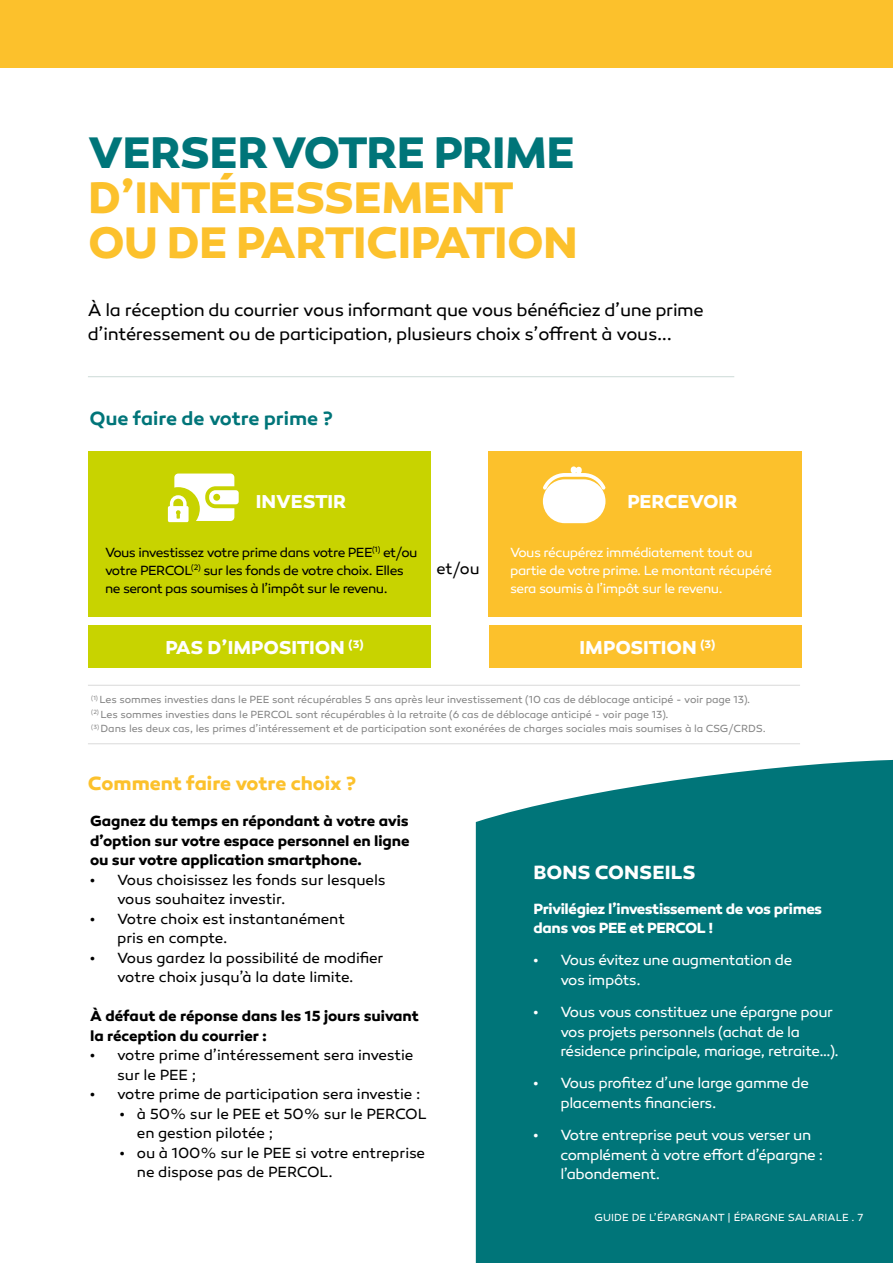
<style>
.page{position:relative;width:893px;height:1263px;background:#fff}
.page>*{position:absolute;margin:0;border:0;box-sizing:border-box;transform-origin:0 0}
.t1{font:700 45px/45px "Canaro";letter-spacing:-.015em;color:#fcc12c}
.t2{font:700 45px "Canaro";letter-spacing:-.015em;color:#007579}
.t3{font:700 19.5px "Canaro";letter-spacing:-.005em;color:#fcc12c}
.t4{font:600 19.5px "Canaro";letter-spacing:-.005em;color:#007579}
.t5{font:700 19.5px "Canaro";letter-spacing:.005em;color:#fff}
.t6{font:700 19.05px "Canaro";letter-spacing:-.005em;color:#fff}
.t7{font:18px/24px "Canaro";letter-spacing:-.02em;color:#000}
.t8{font:16.05px "Canaro";color:#000}
.t9{font:15px/19.5px "Canaro";letter-spacing:-.005em;color:#000}
.t10{font:15px/19.5px "Canaro";letter-spacing:-.025em;color:#fff}
.t11{font:700 15px/19.5px "Canaro";letter-spacing:-.005em;color:#000;text-align:justify}
.t12{font:700 15px/19.5px "Canaro";letter-spacing:-.025em;color:#fff}
.t13{font:13.5px/18px "Canaro";letter-spacing:-.035em;color:#000}
.t14{font:13.5px/18px "Canaro";letter-spacing:-.035em;color:#fff}
.t15{font:10.5px/14.5px "Canaro";letter-spacing:-.005em;color:#878787}
.t16{font:10.5px "Canaro";letter-spacing:.01em;color:#fff}
</style>
<div class="page">
<div style="left:0;top:0;width:893px;height:68px;background:#fcc12c"></div>
<div style="left:488px;top:451px;width:314px;height:166px;background:#fcc12c"></div>
<hr style="left:88px;top:376px;width:646px;height:1px;background:#cddbd7">
<div style="left:489px;top:625px;width:313px;height:43px;background:#fcc12c"></div>
<div style="left:88px;top:625px;width:342px;height:43px;background:#c8d300"></div>
<svg style="left:543px;top:466px;width:63px;height:57px"></svg>
<div style="left:88px;top:451px;width:342px;height:166px;background:#c8d300"></div>
<svg style="left:168px;top:473px;width:71px;height:49px"></svg>
<hr style="left:88px;top:685px;width:712px;height:1px;background:#dadada">
<hr style="left:88px;top:743px;width:712px;height:1px;background:#dadada">
<div style="left:476px;top:759px;width:417px;height:504px;background:#007579"></div>
<h1 class="t2" style="left:88px;top:124px;width:488px">VERSER VOTRE PRIME</h1>
<h1 class="t1" style="left:88px;top:175px;width:491px">D’INTÉRESSEMENT<br>OU DE PARTICIPATION</h1>
<p class="t7" style="left:88px;top:298px;width:617px">À la réception du courrier vous informant que vous bénéficiez d’une prime d’intéressement ou de participation, plusieurs choix s’offrent à vous...</p>
<h2 class="t4" style="left:89px;top:406px;width:245px">Que faire de votre prime ?</h2>
<p class="t6" style="left:256px;top:490px;width:92px">INVESTIR</p>
<p class="t6" style="left:627px;top:490px;width:111px">PERCEVOIR</p>
<p class="t13" style="left:105px;top:543px;width:314px">Vous investissez votre prime dans votre PEE<sup>(1)</sup> et/ou votre PERCOL<sup>(2)</sup> sur les fonds de votre choix. Elles ne seront pas soumises à l’impôt sur le revenu.</p>
<p class="t14" style="left:510px;top:543px;width:264px">Vous récupérez immédiatement tout ou partie de votre prime. Le montant récupéré sera soumis à l’impôt sur le revenu.</p>
<p class="t8" style="left:436px;top:559px;width:45px">et/ou</p>
<p class="t6" style="left:165px;top:636px;width:200px">PAS D’IMPOSITION <sup>(3)</sup></p>
<p class="t6" style="left:580px;top:636px;width:137px">IMPOSITION <sup>(3)</sup></p>
<p class="t15" style="left:91px;top:692px;width:676px"><sup>(1)</sup> Les sommes investies dans le PEE sont récupérables 5 ans après leur investissement (10 cas de déblocage anticipé - voir page 13).<br><sup>(2)</sup> Les sommes investies dans le PERCOL sont récupérables à la retraite (6 cas de déblocage anticipé - voir page 13).<br><sup>(3)</sup> Dans les deux cas, les primes d’intéressement et de participation sont exonérées de charges sociales mais soumises à la CSG/CRDS.</p>
<h2 class="t3" style="left:88px;top:771px;width:270px">Comment faire votre choix ?</h2>
<p class="t11" style="left:90px;top:811px;width:321px">Gagnez du temps en répondant à votre avis d’option sur votre espace personnel en ligne ou sur votre application smartphone.</p>
<p class="t9" style="left:117px;top:870px;width:270px;text-indent:-27px">• Vous choisissez les fonds sur lesquels vous souhaitez investir.</p>
<p class="t9" style="left:117px;top:909px;width:229px;text-indent:-27px">• Votre choix est instantanément pris en compte.</p>
<p class="t9" style="left:90px;top:948px;width:295px;text-align:center">• Vous gardez la possibilité de modifier votre choix jusqu’à la date limite.</p>
<p class="t11" style="left:90px;top:1006px;width:330px">À défaut de réponse dans les 15 jours suivant la réception du courrier :</p>
<p class="t9" style="left:117px;top:1045px;width:298px;text-indent:-27px">• votre prime d’intéressement sera investie sur le PEE ;</p>
<p class="t9" style="left:90px;top:1084px;width:332px">• votre prime de participation sera investie :</p>
<p class="t9" style="left:137px;top:1104px;width:291px;text-indent:-17px">• à 50% sur le PEE et 50% sur le PERCOL en gestion pilotée ;</p>
<p class="t9" style="left:137px;top:1143px;width:290px;text-indent:-17px">• ou à 100% sur le PEE si votre entreprise ne dispose pas de PERCOL.</p>
<h2 class="t5" style="left:533px;top:860px;width:164px">BONS CONSEILS</h2>
<p class="t12" style="left:533px;top:898px;width:290px">Privilégiez l’investissement de vos primes dans vos PEE et PERCOL !</p>
<p class="t10" style="left:560px;top:950px;width:233px;text-indent:-27px">• Vous évitez une augmentation de vos impôts.</p>
<p class="t10" style="left:560px;top:1002px;width:280px;text-indent:-27px">• Vous vous constituez une épargne pour vos projets personnels (achat de la résidence principale, mariage, retraite…).</p>
<p class="t10" style="left:560px;top:1073px;width:250px;text-indent:-27px">• Vous profitez d’une large gamme de placements financiers.</p>
<p class="t10" style="left:560px;top:1125px;width:264px;text-indent:-27px">• Votre entreprise peut vous verser un complément à votre effort d’épargne : l’abondement.</p>
<p class="t16" style="left:595px;top:1211px;width:270px">GUIDE DE L’ÉPARGNANT | ÉPARGNE SALARIALE . 7</p>
</div>
